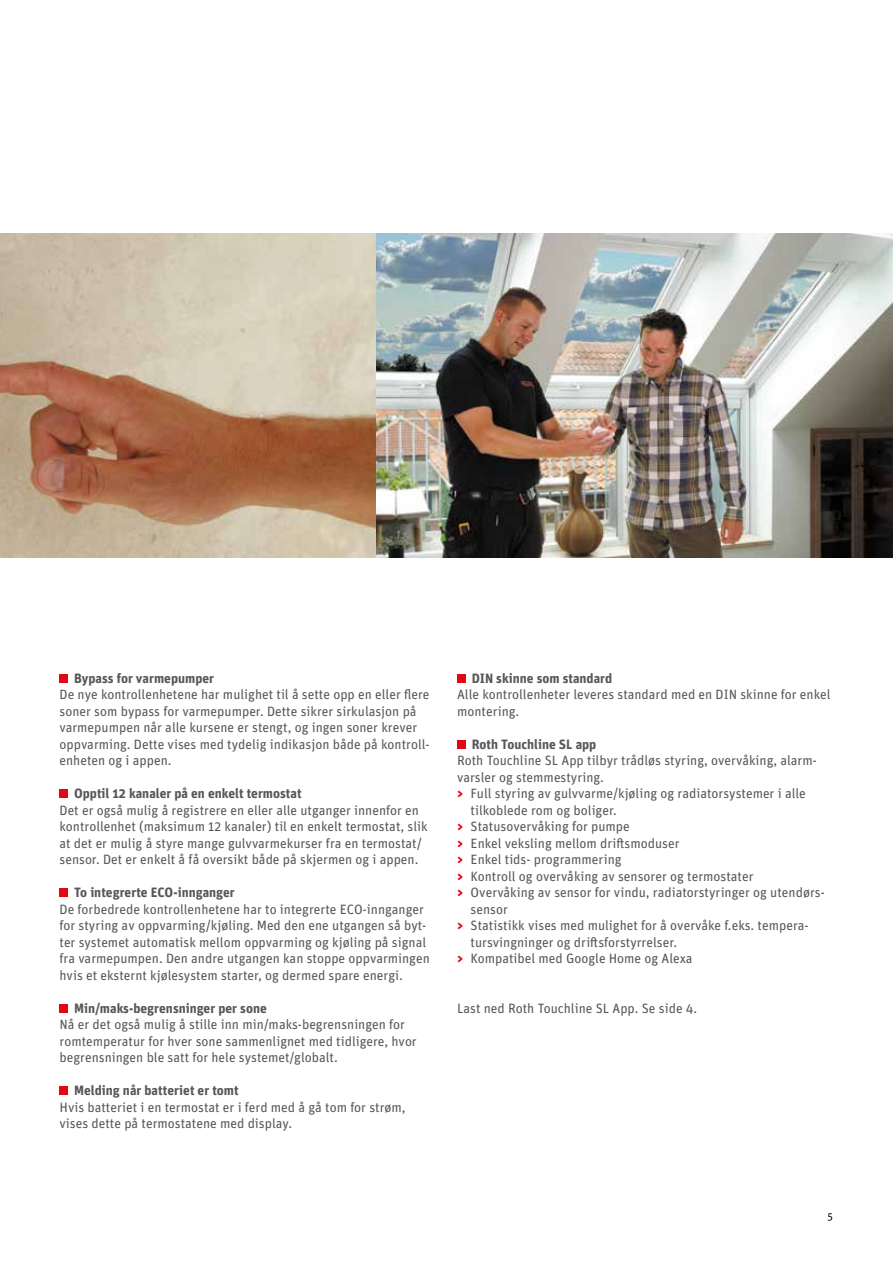
<style>
.page{position:relative;width:893px;height:1263px;background:#fff}
.page>*{position:absolute;margin:0;border:0;box-sizing:border-box;transform-origin:0 0}
.t1{font:13.5px/16.5px "Unit OT";color:#575756}
.t2{font:700 13.5px "Unit OT";color:#575756}
.t3{font:10.5px "Unit OT";color:#000}
.s1{font-weight:700;color:#e30613}
</style>
<div class="page">
<img style="left:0;top:234px;width:376px;height:323px">
<div style="left:457px;top:674px;width:9px;height:9px;background:#e30613"></div>
<div style="left:457px;top:740px;width:9px;height:9px;background:#e30613"></div>
<div style="left:60px;top:674px;width:8px;height:9px;background:#e30613"></div>
<div style="left:60px;top:790px;width:8px;height:8px;background:#e30613"></div>
<div style="left:60px;top:889px;width:8px;height:8px;background:#e30613"></div>
<div style="left:60px;top:1004px;width:8px;height:9px;background:#e30613"></div>
<div style="left:60px;top:1087px;width:8px;height:8px;background:#e30613"></div>
<img style="left:376px;top:234px;width:517px;height:323px">
<p class="t2" style="left:74px;top:669px;width:142px">Bypass for varmepumper</p>
<p class="t1" style="left:60px;top:686px;width:372px">De nye kontrollenhetene har mulighet til å sette opp en eller flere soner som bypass for varmepumper. Dette sikrer sirkulasjon på varmepumpen når alle kursene er stengt, og ingen soner krever oppvarming. Dette vises med tydelig indikasjon både på kontroll&shy;enheten og i appen.</p>
<p class="t2" style="left:74px;top:785px;width:229px">Opptil 12 kanaler på en enkelt termostat</p>
<p class="t1" style="left:60px;top:801px;width:370px">Det er også mulig å registrere en eller alle utganger innenfor en kontrollenhet (maksimum 12 kanaler) til en enkelt termostat, slik at det er mulig å styre mange gulvvarmekurser fra en termostat/ sensor. Det er enkelt å få oversikt både på skjermen og i appen.</p>
<p class="t2" style="left:74px;top:884px;width:162px">To integrerte ECO-innganger</p>
<p class="t1" style="left:60px;top:900px;width:372px">De forbedrede kontrollenhetene har to integrerte ECO-innganger for styring av oppvarming/kjøling. Med den ene utgangen så byt&shy;ter systemet automatisk mellom oppvarming og kjøling på signal fra varmepumpen. Den andre utgangen kan stoppe oppvarmingen hvis et eksternt kjølesystem starter, og dermed spare energi.</p>
<p class="t2" style="left:74px;top:999px;width:194px">Min/maks-begrensninger per sone</p>
<p class="t1" style="left:60px;top:1016px;width:359px">Nå er det også mulig å stille inn min/maks-begrensningen for romtemperatur for hver sone sammenlignet med tidligere, hvor begrensningen ble satt for hele systemet/globalt.</p>
<p class="t2" style="left:74px;top:1082px;width:166px">Melding når batteriet er tomt</p>
<p class="t1" style="left:60px;top:1098px;width:348px">Hvis batteriet i en termostat er i ferd med å gå tom for strøm, vises dette på termostatene med display.</p>
<p class="t2" style="left:472px;top:669px;width:142px">DIN skinne som standard</p>
<p class="t1" style="left:457px;top:686px;width:375px">Alle kontrollenheter leveres standard med en DIN skinne for enkel montering.</p>
<p class="t2" style="left:472px;top:735px;width:126px">Roth Touchline SL app</p>
<p class="t1" style="left:457px;top:752px;width:361px">Roth Touchline SL App tilbyr trådløs styring, overvåking, alarm-</p>
<p class="t1" style="left:457px;top:768px;width:148px">varsler og stemmestyring.</p>
<p class="t1" style="left:457px;top:785px;width:350px"><span class="s1">&gt;</span> Full styring av gulvvarme/kjøling og radiatorsystemer i alle</p>
<p class="t1" style="left:471px;top:801px;width:148px">tilkoblede rom og boliger.</p>
<p class="t1" style="left:457px;top:818px;width:174px"><span class="s1">&gt;</span> Statusovervåking for pumpe</p>
<p class="t1" style="left:457px;top:834px;width:224px"><span class="s1">&gt;</span> Enkel veksling mellom driftsmoduser</p>
<p class="t1" style="left:457px;top:851px;width:166px"><span class="s1">&gt;</span> Enkel tids- programmering</p>
<p class="t1" style="left:457px;top:867px;width:298px"><span class="s1">&gt;</span> Kontroll og overvåking av sensorer og termostater</p>
<p class="t1" style="left:457px;top:884px;width:369px"><span class="s1">&gt;</span> Overvåking av sensor for vindu, radiatorstyringer og utendørs-</p>
<p class="t1" style="left:471px;top:900px;width:39px">sensor</p>
<p class="t1" style="left:457px;top:917px;width:353px"><span class="s1">&gt;</span> Statistikk vises med mulighet for å overvåke f.eks. tempera-</p>
<p class="t1" style="left:471px;top:933px;width:208px">tursvingninger og driftsforstyrrelser.</p>
<p class="t1" style="left:457px;top:950px;width:237px"><span class="s1">&gt;</span> Kompatibel med Google Home og Alexa</p>
<p class="t1" style="left:457px;top:999px;width:242px">Last ned Roth Touchline SL App. Se side 4.</p>
<p class="t3" style="left:827px;top:1210px;width:7px">5</p>
</div>
